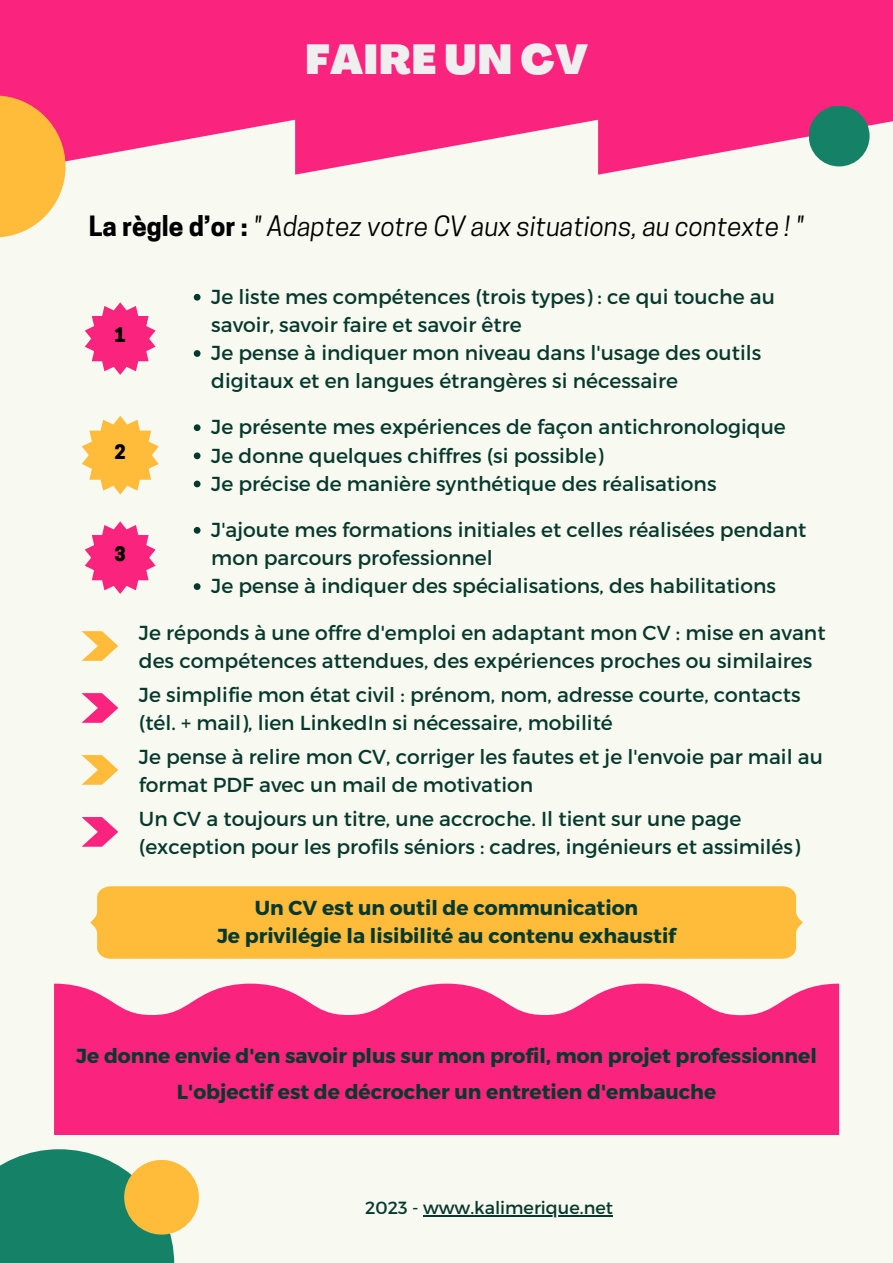
<style>
.page{position:relative;width:893px;height:1263px;background:#f8f9f0}
.page>*{position:absolute;margin:0;border:0;box-sizing:border-box;transform-origin:0 0}
.t1{font:900 41.25px "Agrandir";letter-spacing:.01em;color:#efefef}
.t2{font:italic 26.25px "Cooper Hewitt";color:#000}
.t3{font:20.25px/28.1px "Montserrat";color:#06392d}
.t4{font:700 20.25px/28.1px "Montserrat";color:#06392d;text-align:center}
.t5{font:800 18.75px "Cooper Hewitt";color:#000}
.t6{font:17.62px "Montserrat";color:#06392d}
.s1{font-weight:700;font-style:normal}
</style>
<div class="page">
<svg style="left:0;top:0;width:893px;height:175px;background:#f9438e"></svg>
<div style="left:808px;top:106px;width:61px;height:60px;background:#158268;border-radius:50%"></div>
<svg style="left:0;top:95px;width:66px;height:142px;background:#fdb057"></svg>
<div style="left:0;top:1149px;width:174px;height:114px;background:#158268"></div>
<div style="left:124px;top:1160px;width:75px;height:74px;background:#ffbc3b;border-radius:50%"></div>
<svg style="left:85px;top:302px;width:71px;height:73px"></svg>
<svg style="left:194px;top:294px;width:6px;height:7px"></svg>
<svg style="left:194px;top:350px;width:6px;height:7px"></svg>
<svg style="left:82px;top:416px;width:77px;height:78px"></svg>
<svg style="left:194px;top:424px;width:6px;height:7px"></svg>
<svg style="left:194px;top:452px;width:6px;height:7px"></svg>
<svg style="left:194px;top:481px;width:6px;height:6px"></svg>
<svg style="left:85px;top:521px;width:71px;height:73px"></svg>
<svg style="left:194px;top:527px;width:6px;height:7px"></svg>
<svg style="left:194px;top:583px;width:6px;height:7px"></svg>
<div style="left:90px;top:886px;width:713px;height:73px;background:#ffbc3b"></div>
<svg style="left:54px;top:983px;width:785px;height:152px;background:#f93888"></svg>
<hr style="left:423px;top:1215px;width:190px;height:2px;background:#06392d">
<svg style="left:82px;top:631px;width:36px;height:30px"></svg>
<svg style="left:82px;top:693px;width:36px;height:30px"></svg>
<svg style="left:82px;top:755px;width:36px;height:30px"></svg>
<svg style="left:82px;top:817px;width:36px;height:30px"></svg>
<h1 class="t1" style="left:305px;top:43px;width:284px">FAIRE UN CV</h1>
<p class="t2" style="left:89px;top:217px;width:717px"><span class="s1">La règle d’or :</span> " Adaptez votre CV aux situations, au contexte ! "</p>
<p class="t5" style="left:114px;top:328px;width:13px">1</p>
<p class="t5" style="left:114px;top:445px;width:13px">2</p>
<p class="t5" style="left:114px;top:547px;width:13px">3</p>
<p class="t3" style="left:211px;top:282px;width:565px">Je liste mes compétences (trois types) : ce qui touche au savoir, savoir faire et savoir être<br>Je pense à indiquer mon niveau dans l'usage des outils digitaux et en langues étrangères si nécessaire</p>
<p class="t3" style="left:211px;top:412px;width:576px">Je présente mes expériences de façon antichronologique<br>Je donne quelques chiffres (si possible)<br>Je précise de manière synthétique des réalisations</p>
<p class="t3" style="left:211px;top:515px;width:596px">J'ajoute mes formations initiales et celles réalisées pendant mon parcours professionnel<br>Je pense à indiquer des spécialisations, des habilitations</p>
<p class="t3" style="left:139px;top:617px;width:688px">Je réponds à une offre d'emploi en adaptant mon CV : mise en avant des compétences attendues, des expériences proches ou similaires</p>
<p class="t3" style="left:139px;top:679px;width:663px">Je simplifie mon état civil : prénom, nom, adresse courte, contacts (tél. + mail), lien LinkedIn si nécessaire, mobilité</p>
<p class="t3" style="left:139px;top:741px;width:685px">Je pense à relire mon CV, corriger les fautes et je l'envoie par mail au format PDF avec un mail de motivation</p>
<p class="t3" style="left:139px;top:803px;width:662px">Un CV a toujours un titre, une accroche. Il tient sur une page (exception pour les profils séniors : cadres, ingénieurs et assimilés)</p>
<p class="t4" style="left:217px;top:893px;width:460px">Un CV est un outil de communication<br>Je privilégie la lisibilité au contenu exhaustif</p>
<p class="t4" style="left:76px;top:1037px;width:742px;line-height:36px">Je donne envie d'en savoir plus sur mon profil, mon projet professionnel<br>L'objectif est de décrocher un entretien d'embauche</p>
<p class="t6" style="left:365px;top:1196px;width:249px">2023 - www.kalimerique.net</p>
</div>
